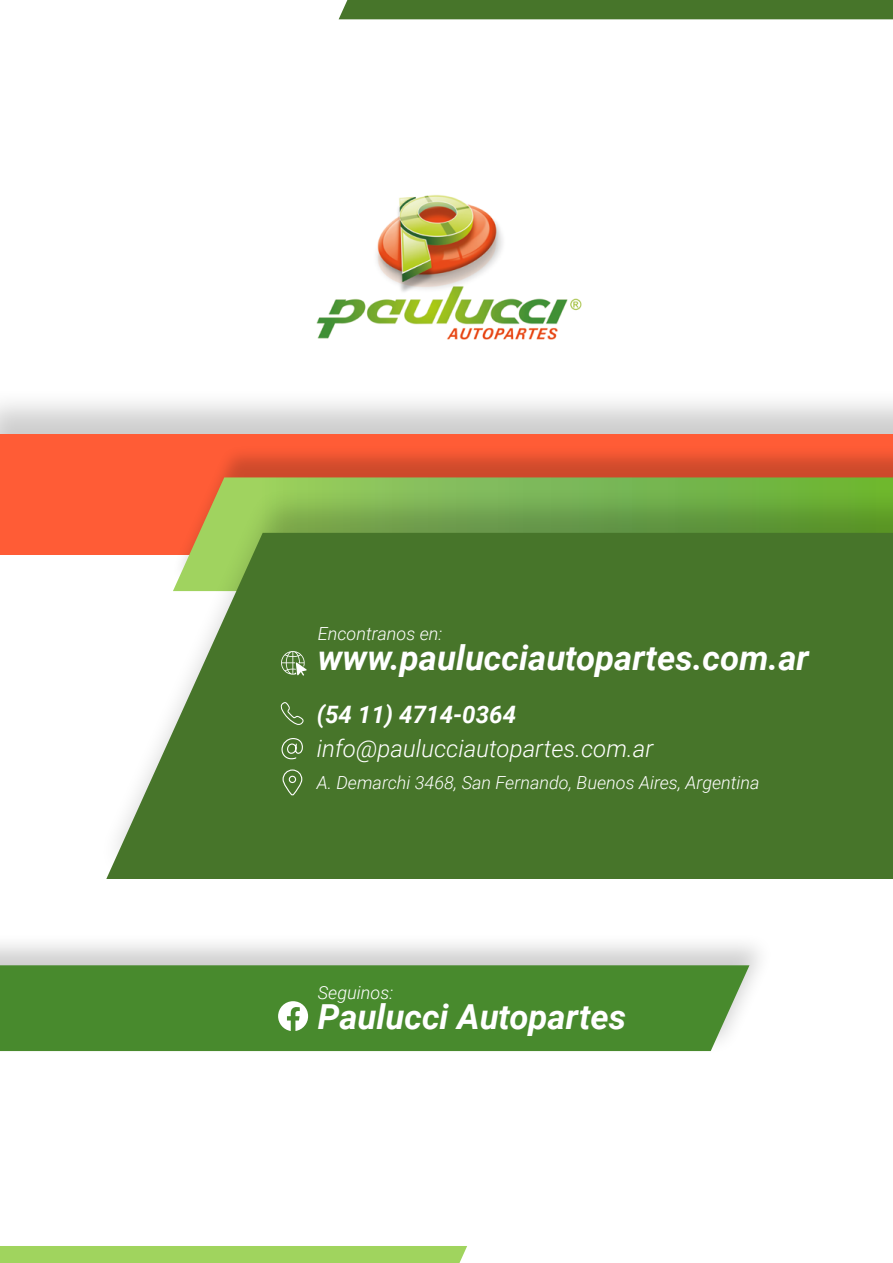
<style>
.page{position:relative;width:893px;height:1263px;background:#fff}
.page>*{position:absolute;margin:0;border:0;box-sizing:border-box;transform-origin:0 0}
.t1{font:italic 700 34.5px "Roboto";color:#fff}
.t2{font:italic 300 24px "Roboto";color:#fff}
.t3{font:italic 700 24px "Roboto";color:#fff}
.t4{font:italic 300 18px "Roboto";color:#fff}
</style>
<div class="page">
<div style="left:339px;top:0;width:554px;height:19px;background:#47752a"></div>
<div style="left:0;top:1246px;width:467px;height:17px;background:#a0d45e"></div>
<div style="left:0;top:388px;width:893px;height:168px;background:#000;opacity:.2"></div>
<div style="left:0;top:434px;width:893px;height:120px;background:#ff5c36"></div>
<div style="left:171px;top:445px;width:722px;height:142px;background:#000;opacity:.2"></div>
<svg style="left:173px;top:477px;width:720px;height:10px"></svg>
<img style="left:316px;top:195px;width:266px;height:145px">
<div style="left:98px;top:487px;width:795px;height:394px;background:#000;opacity:.2"></div>
<svg style="left:106px;top:533px;width:787px;height:346px;fill:#47752a"></svg>
<svg style="left:282px;top:769px;width:21px;height:28px"></svg>
<svg style="left:282px;top:737px;width:21px;height:23px"></svg>
<svg style="left:280px;top:702px;width:24px;height:23px"></svg>
<svg style="left:281px;top:651px;width:26px;height:25px"></svg>
<div style="left:0;top:931px;width:775px;height:124px;background:#000;opacity:.2"></div>
<div style="left:0;top:965px;width:749px;height:86px;background:#488a2d"></div>
<svg style="left:278px;top:1001px;width:30px;height:30px"></svg>
<p class="t4" style="left:318px;top:621px;width:126px">Encontranos en:</p>
<h1 class="t1" style="left:318px;top:633px;width:492px">www.paulucciautopartes.com.ar</h1>
<h2 class="t3" style="left:317px;top:698px;width:201px">(54 11) 4714-0364</h2>
<h2 class="t2" style="left:317px;top:731px;width:338px">info@paulucciautopartes.com.ar</h2>
<p class="t4" style="left:317px;top:770px;width:444px">A. Demarchi 3468, San Fernando, Buenos Aires, Argentina</p>
<p class="t4" style="left:318px;top:979px;width:77px">Seguinos:</p>
<h1 class="t1" style="left:318px;top:992px;width:310px">Paulucci Autopartes</h1>
</div>
